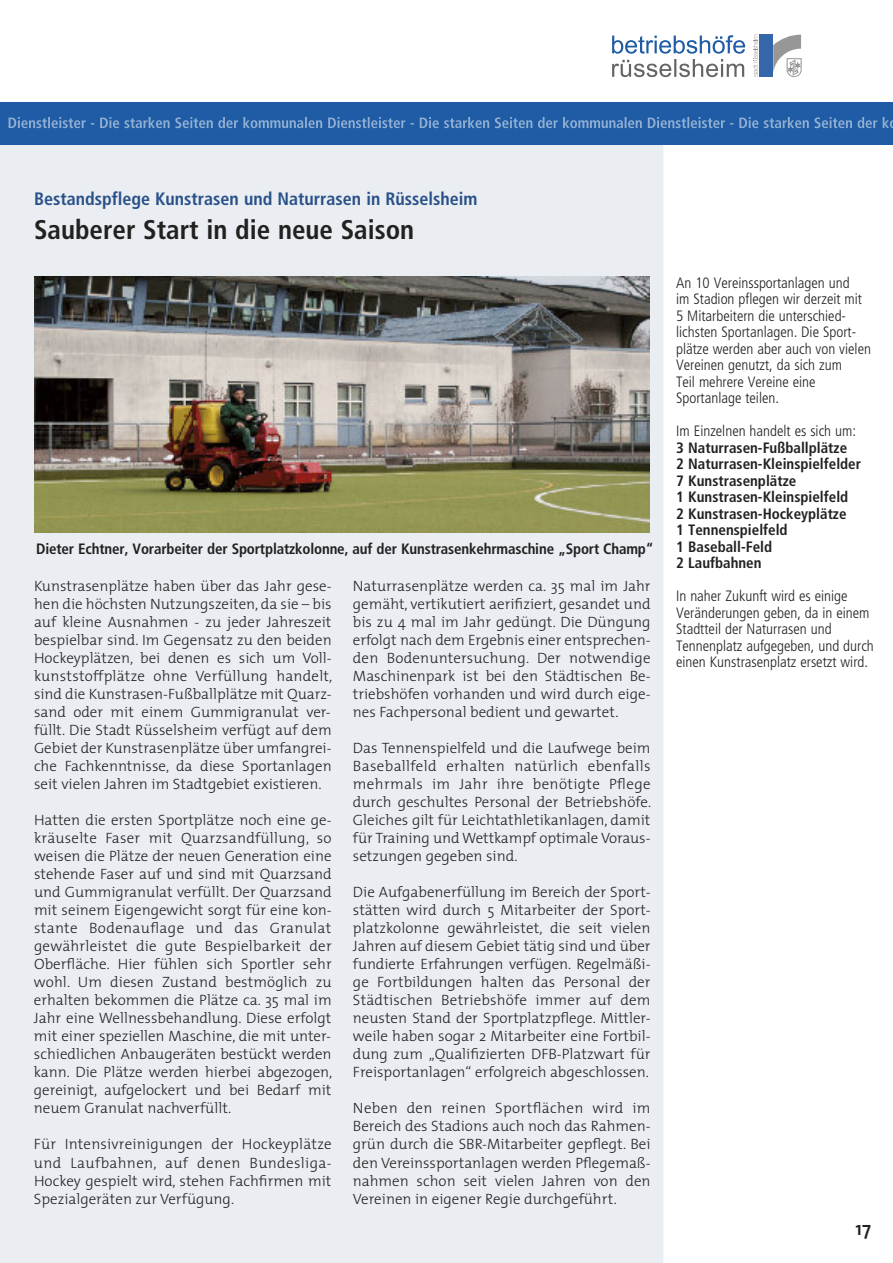
<style>
.page{position:relative;width:893px;height:1263px;background:#fff}
.page>*{position:absolute;margin:0;border:0;box-sizing:border-box;transform-origin:0 0}
.t1{font:700 condensed 27px "Frutiger LT Std";color:#212120}
.t2{font:600 19.5px "T Mix";color:#212120}
.t3{font:700 condensed 18px "Frutiger LT Std";color:#295188}
.t4{font:300 15px/18px "T Mix";color:#212120;text-align:justify}
.t5{font:300 condensed 15px/16.5px "Frutiger LT Std";color:#212120}
.t6{font:700 condensed 15px/16.5px "Frutiger LT Std";color:#212120}
</style>
<div class="page">
<div style="left:0;top:145px;width:663px;height:1118px;background:#eaeef3"></div>
<div style="left:0;top:102px;width:893px;height:43px;background:#1f5ca5"></div>
<svg style="left:753px;top:35px;width:5px;height:42px"></svg>
<svg style="left:773px;top:35px;width:28px;height:42px"></svg>
<div style="left:759px;top:35px;width:14px;height:42px;background:#3466aa"></div>
<svg style="left:612px;top:35px;width:133px;height:42px"></svg>
<img style="left:34px;top:276px;width:615px;height:257px">
<p class="t3" style="left:34px;top:191px;width:445px">Bestandspflege Kunstrasen und Naturrasen in Rüsselsheim</p>
<h1 class="t1" style="left:34px;top:219px;width:382px">Sauberer Start in die neue Saison</h1>
<p class="t6" style="left:36px;top:542px;width:619px">Dieter Echtner, Vorarbeiter der Sportplatzkolonne, auf der Kunstrasenkehrmaschine „Sport Champ“</p>
<p class="t4" style="left:34px;top:579px;width:300px">Kunstrasenplätze haben über das Jahr gese&shy;hen die höchsten Nutzungszeiten, da sie – bis auf kleine Ausnahmen - zu jeder Jahreszeit bespielbar sind. Im Gegensatz zu den beiden Hockeyplätzen, bei denen es sich um Voll&shy;kunststoffplätze ohne Verfüllung handelt, sind die Kunstrasen-Fußballplätze mit Quarz&shy;sand oder mit einem Gummigranulat ver&shy;füllt. Die Stadt Rüsselsheim verfügt auf dem Gebiet der Kunstrasenplätze über umfangrei&shy;che Fachkenntnisse, da diese Sportanlagen seit vielen Jahren im Stadtgebiet existieren.</p>
<p class="t4" style="left:34px;top:813px;width:300px">Hatten die ersten Sportplätze noch eine ge&shy;kräuselte Faser mit Quarzsandfüllung, so weisen die Plätze der neuen Generation eine stehende Faser auf und sind mit Quarzsand und Gummigranulat verfüllt. Der Quarzsand mit seinem Eigengewicht sorgt für eine kon&shy;stante Bodenauflage und das Granulat gewährleistet die gute Bespielbarkeit der Oberfläche. Hier fühlen sich Sportler sehr wohl. Um diesen Zustand bestmöglich zu erhalten bekommen die Plätze ca. 35 mal im Jahr eine Wellnessbehandlung. Diese erfolgt mit einer speziellen Maschine, die mit unter&shy;schiedlichen Anbaugeräten bestückt werden kann. Die Plätze werden hierbei abgezogen, gereinigt, aufgelockert und bei Bedarf mit neuem Granulat nachverfüllt.</p>
<p class="t4" style="left:34px;top:1137px;width:299px">Für Intensivreinigungen der Hockeyplätze und Laufbahnen, auf denen Bundesliga-Hockey gespielt wird, stehen Fachfirmen mit Spezialgeräten zur Verfügung.</p>
<p class="t4" style="left:353px;top:579px;width:299px">Naturrasenplätze werden ca. 35 mal im Jahr gemäht, vertikutiert aerifiziert, gesandet und bis zu 4 mal im Jahr gedüngt. Die Düngung erfolgt nach dem Ergebnis einer entsprechen&shy;den Bodenuntersuchung. Der notwendige Maschinenpark ist bei den Städtischen Be&shy;triebshöfen vorhanden und wird durch eige&shy;nes Fachpersonal bedient und gewartet.</p>
<p class="t4" style="left:353px;top:741px;width:300px">Das Tennenspielfeld und die Laufwege beim Baseballfeld erhalten natürlich ebenfalls mehrmals im Jahr ihre benötigte Pflege durch geschultes Personal der Betriebshöfe.<br>Gleiches gilt für Leichtathletikanlagen, damit für Training und Wettkampf optimale Voraus&shy;setzungen gegeben sind.</p>
<p class="t4" style="left:353px;top:885px;width:299px">Die Aufgabenerfüllung im Bereich der Sport&shy;stätten wird durch 5 Mitarbeiter der Sport&shy;platzkolonne gewährleistet, die seit vielen Jahren auf diesem Gebiet tätig sind und über fundierte Erfahrungen verfügen. Regelmäßi&shy;ge Fortbildungen halten das Personal der Städtischen Betriebshöfe immer auf dem neusten Stand der Sportplatzpflege. Mittler&shy;weile haben sogar 2 Mitarbeiter eine Fortbil&shy;dung zum „Qualifizierten DFB-Platzwart für Freisportanlagen“ erfolgreich abgeschlossen.</p>
<p class="t4" style="left:353px;top:1101px;width:299px">Neben den reinen Sportflächen wird im Bereich des Stadions auch noch das Rahmen&shy;grün durch die SBR-Mitarbeiter gepflegt. Bei den Vereinssportanlagen werden Pflegemaß&shy;nahmen schon seit vielen Jahren von den Vereinen in eigener Regie durchgeführt.</p>
<p class="t5" style="left:676px;top:275px;width:196px">An 10 Vereinssportanlagen und<br>im Stadion pflegen wir derzeit mit<br>5 Mitarbeitern die unterschied&shy;lichsten Sportanlagen. Die Sport&shy;plätze werden aber auch von vielen<br>Vereinen genutzt, da sich zum<br>Teil mehrere Vereine eine<br>Sportanlage teilen.</p>
<p class="t5" style="left:676px;top:424px;width:181px">Im Einzelnen handelt es sich um:</p>
<p class="t6" style="left:676px;top:440px;width:186px">3 Naturrasen-Fußballplätze<br>2 Naturrasen-Kleinspielfelder<br>7 Kunstrasenplätze<br>1 Kunstrasen-Kleinspielfeld<br>2 Kunstrasen-Hockeyplätze<br>1 Tennenspielfeld<br>1 Baseball-Feld<br>2 Laufbahnen</p>
<p class="t5" style="left:676px;top:589px;width:199px">In naher Zukunft wird es einige Veränderungen geben, da in einem Stadtteil der Naturrasen und Tennenplatz aufgegeben, und durch einen Kunstrasenplatz ersetzt wird.</p>
<h2 class="t2" style="left:855px;top:1222px;width:17px">17</h2>
</div>
